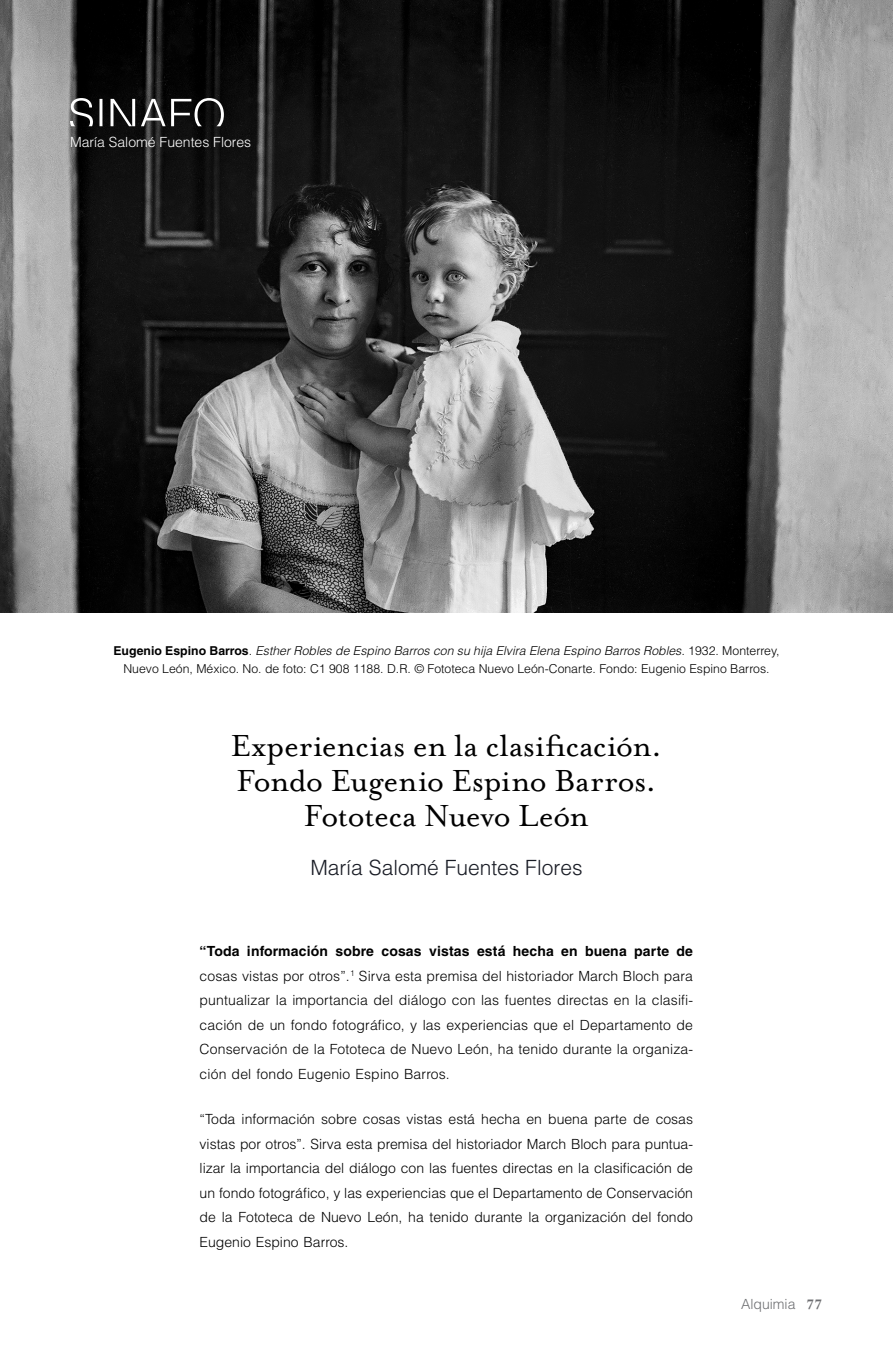
<style>
.page{position:relative;width:893px;height:1364px;background:#fff}
.page>*{position:absolute;margin:0;border:0;box-sizing:border-box;transform-origin:0 0}
.t1{font:35px/35px "Mrs Eaves OT";letter-spacing:-.01em;color:#000;text-align:center}
.t2{font:300 21px "Helvetica LT Std";color:#191c25}
.t3{font:300 14px/24.5px "Helvetica LT Std";color:#000;text-align:justify}
.t4{font:300 14px "Helvetica LT Std";color:#fff}
.t5{font:300 14px "Helvetica LT Std";color:#6d6e71}
.t6{font:300 12.25px/17.5px "Helvetica LT Std";color:#000;text-align:center}
.s1{font-weight:700}
.s2{font-style:italic}
.s3{font-family:"Mrs Eaves OT";font-weight:700;font-size:15.75px}
</style>
<div class="page">
<img style="left:0;top:0;width:892px;height:612px">
<svg style="left:70px;top:98px;width:154px;height:28px"></svg>
<p class="t4" style="left:70px;top:133px;width:183px">María Salomé Fuentes Flores</p>
<p class="t6" style="left:113px;top:642px;width:667px"><span class="s1">Eugenio Espino Barros</span>. <span class="s2">Esther Robles de Espino Barros con su hija Elvira Elena Espino Barros Robles.</span> 1932. Monterrey,<br>Nuevo León, México. No. de foto: C1 908 1188. D.R. © Fototeca Nuevo León-Conarte. Fondo: Eugenio Espino Barros.</p>
<h1 class="t1" style="left:231px;top:728px;width:432px">Experiencias en la clasificación.<br>Fondo Eugenio Espino Barros.<br>Fototeca Nuevo León</h1>
<h2 class="t2" style="left:310px;top:854px;width:273px">María Salomé Fuentes Flores</h2>
<p class="t3" style="left:200px;top:938px;width:495px"><span class="s1">“Toda información sobre cosas vistas está hecha en buena parte de </span>cosas vistas por otros”.<sup>1</sup> Sirva esta premisa del historiador March Bloch para puntualizar la importancia del diálogo con las fuentes directas en la clasifi&shy;cación de un fondo fotográfico, y las experiencias que el Departamento de Conservación de la Fototeca de Nuevo León, ha tenido durante la organiza&shy;ción del fondo Eugenio Espino Barros.</p>
<p class="t3" style="left:200px;top:1106px;width:495px">“Toda información sobre cosas vistas está hecha en buena parte de cosas vistas por otros”. Sirva esta premisa del historiador March Bloch para puntua&shy;lizar la importancia del diálogo con las fuentes directas en la clasificación de un fondo fotográfico, y las experiencias que el Departamento de Conservación de la Fototeca de Nuevo León, ha tenido durante la organización del fondo Eugenio Espino Barros.</p>
<p class="t5" style="left:741px;top:1295px;width:83px">Alquimia <span class="s3">77</span></p>
</div>
